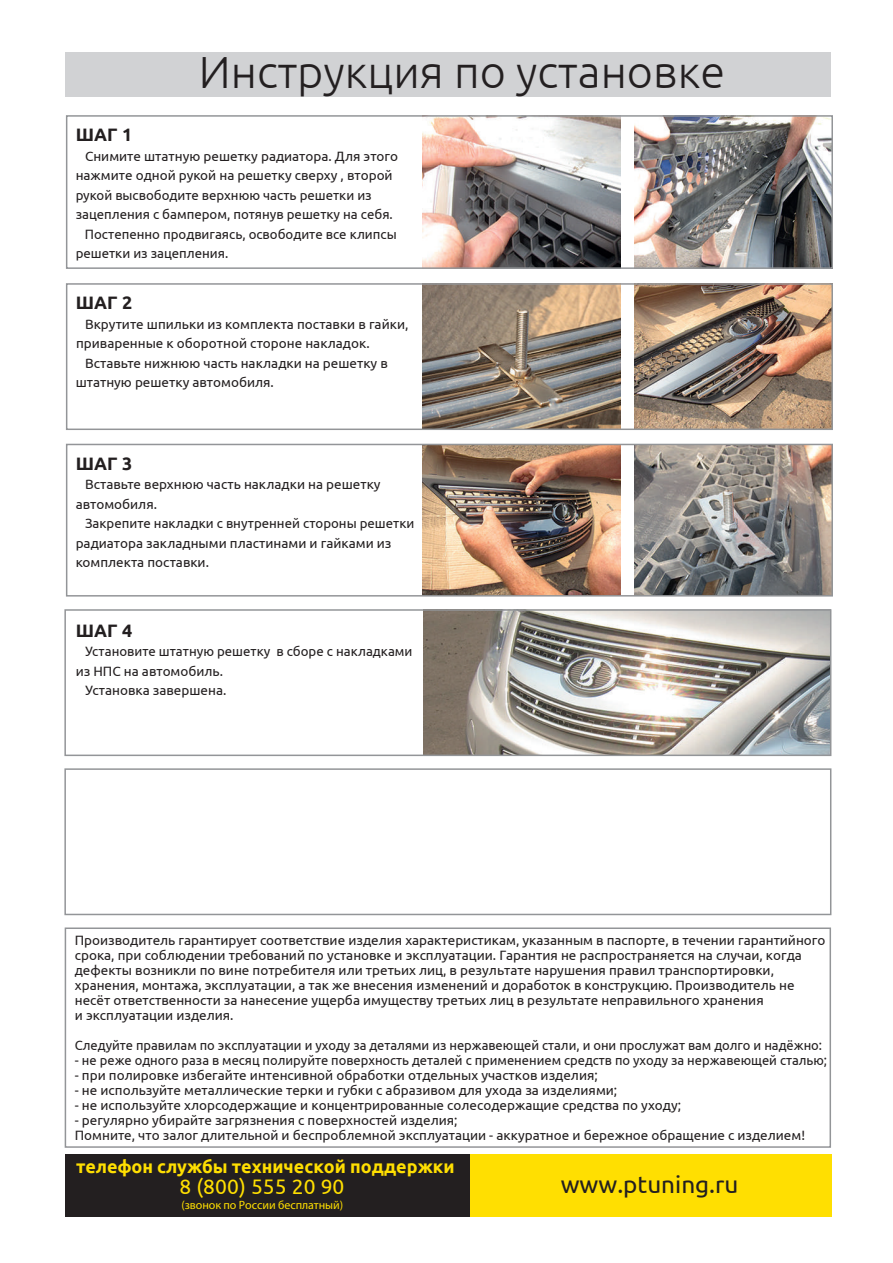
<style>
.page{position:relative;width:893px;height:1263px;background:#fff}
.page>*{position:absolute;margin:0;border:0;box-sizing:border-box;transform-origin:0 0}
.t1{font:300 45px "Ubuntu";color:#231f20}
.t2{font:24.3px "Ubuntu";color:#231f20}
.t3{font:21px "Ubuntu";letter-spacing:.005em;color:#ffdf01}
.t4{font:700 18px "Ubuntu";color:#ffdf01}
.t5{font:700 18px "Ubuntu";color:#231f20}
.t6{font:13.5px/15px "Ubuntu";color:#231f20}
.t7{font:13.5px "Ubuntu";color:#231f20;scale:.96 1}
.t8{font:12px "Myriad Pro";letter-spacing:-.005em;color:#ffdf01}
</style>
<div class="page">
<img style="left:422px;top:118px;width:198px;height:148px">
<img style="left:634px;top:118px;width:196px;height:148px">
<img style="left:422px;top:286px;width:198px;height:141px">
<img style="left:423px;top:612px;width:405px;height:141px">
<img style="left:422px;top:447px;width:198px;height:147px">
<img style="left:634px;top:286px;width:196px;height:141px">
<img style="left:634px;top:447px;width:196px;height:147px">
<div style="left:65px;top:53px;width:765px;height:44px;background:#d1d2d4"></div>
<div style="left:65px;top:927px;width:766px;height:221px;border:2px solid #939598"></div>
<div style="left:65px;top:1154px;width:765px;height:63px;background:#231f20"></div>
<div style="left:470px;top:1154px;width:361px;height:63px;background:#ffdf01"></div>
<div style="left:66px;top:115px;width:767px;height:154px;border:2px solid #939598"></div>
<div style="left:66px;top:283px;width:767px;height:147px;border:2px solid #939598"></div>
<div style="left:66px;top:444px;width:767px;height:153px;border:2px solid #939598"></div>
<div style="left:64px;top:609px;width:767px;height:147px;border:2px solid #939598"></div>
<div style="left:64px;top:768px;width:767px;height:147px;border:2px solid #939598"></div>
<h1 class="t1" style="left:199px;top:45px;width:528px">Инструкция по установке</h1>
<h3 class="t5" style="left:76px;top:124px;width:58px">ШАГ 1</h3>
<p class="t6" style="left:85px;top:148px;width:315px">Снимите штатную решетку радиатора. Для этого</p>
<p class="t6" style="left:76px;top:167px;width:318px">нажмите одной рукой на решетку сверху , второй</p>
<p class="t6" style="left:76px;top:187px;width:298px">рукой высвободите верхнюю часть решетки из</p>
<p class="t6" style="left:76px;top:206px;width:319px">зацепления с бампером, потянув решетку на себя.</p>
<p class="t6" style="left:85px;top:226px;width:313px">Постепенно продвигаясь, освободите все клипсы</p>
<p class="t6" style="left:76px;top:245px;width:154px">решетки из зацепления.</p>
<h3 class="t5" style="left:76px;top:292px;width:58px">ШАГ 2</h3>
<p class="t6" style="left:85px;top:316px;width:325px">Вкрутите шпильки из комплекта поставки в гайки,</p>
<p class="t6" style="left:76px;top:335px;width:295px">приваренные к оборотной стороне накладок.</p>
<p class="t6" style="left:85px;top:355px;width:304px">Вставьте нижнюю часть накладки на решетку в</p>
<p class="t6" style="left:76px;top:374px;width:200px">штатную решетку автомобиля.</p>
<h3 class="t5" style="left:76px;top:452px;width:58px">ШАГ 3</h3>
<p class="t6" style="left:76px;top:474px;width:306px;line-height:19.5px;text-indent:9px">Вставьте верхнюю часть накладки на решетку автомобиля.</p>
<p class="t6" style="left:76px;top:513px;width:340px;line-height:19.5px;text-indent:9px">Закрепите накладки с внутренней стороны решетки радиатора закладными пластинами и гайками из комплекта поставки.</p>
<h3 class="t5" style="left:76px;top:619px;width:58px">ШАГ 4</h3>
<p class="t6" style="left:85px;top:644px;width:329px">Установите штатную решетку в сборе с накладками</p>
<p class="t6" style="left:76px;top:663px;width:149px">из НПС на автомобиль.</p>
<p class="t6" style="left:85px;top:683px;width:143px">Установка завершена.</p>
<p class="t6" style="left:75px;top:932px;width:752px">Производитель гарантирует соответствие изделия характеристикам, указанным в паспорте, в течении гарантийного срока, при соблюдении требований по установке и эксплуатации. Гарантия не распространяется на случаи, когда дефекты возникли по вине потребителя или третьих лиц, в результате нарушения правил транспортировки, хранения, монтажа, эксплуатации, а так же внесения изменений и доработок в конструкцию. Производитель не несёт ответственности за нанесение ущерба имуществу третьих лиц в результате неправильного хранения<br>и эксплуатации изделия.</p>
<p class="t7" style="left:75px;top:1037px;width:780px">Следуйте правилам по эксплуатации и уходу за деталями из нержавеющей стали, и они прослужат вам долго и надёжно:</p>
<p class="t6" style="left:75px;top:1052px;width:754px">- не реже одного раза в месяц полируйте поверхность деталей с применением средств по уходу за нержавеющей сталью;</p>
<p class="t6" style="left:75px;top:1067px;width:524px">- при полировке избегайте интенсивной обработки отдельных участков изделия;</p>
<p class="t6" style="left:75px;top:1082px;width:544px">- не используйте металлические терки и губки с абразивом для ухода за изделиями;</p>
<p class="t6" style="left:75px;top:1097px;width:608px">- не используйте хлорсодержащие и концентрированные солесодержащие средства по уходу;</p>
<p class="t6" style="left:75px;top:1112px;width:732px">- регулярно убирайте загрязнения с поверхностей изделия;<br>Помните, что залог длительной и беспроблемной эксплуатации - аккуратное и бережное обращение с изделием!</p>
<h3 class="t4" style="left:76px;top:1156px;width:380px">телефон службы технической поддержки</h3>
<h3 class="t3" style="left:179px;top:1174px;width:166px">8 (800) 555 20 90</h3>
<p class="t8" style="left:181px;top:1197px;width:163px">(звонок по России бесплатный)</p>
<h2 class="t2" style="left:561px;top:1169px;width:179px">www.ptuning.ru</h2>
</div>
